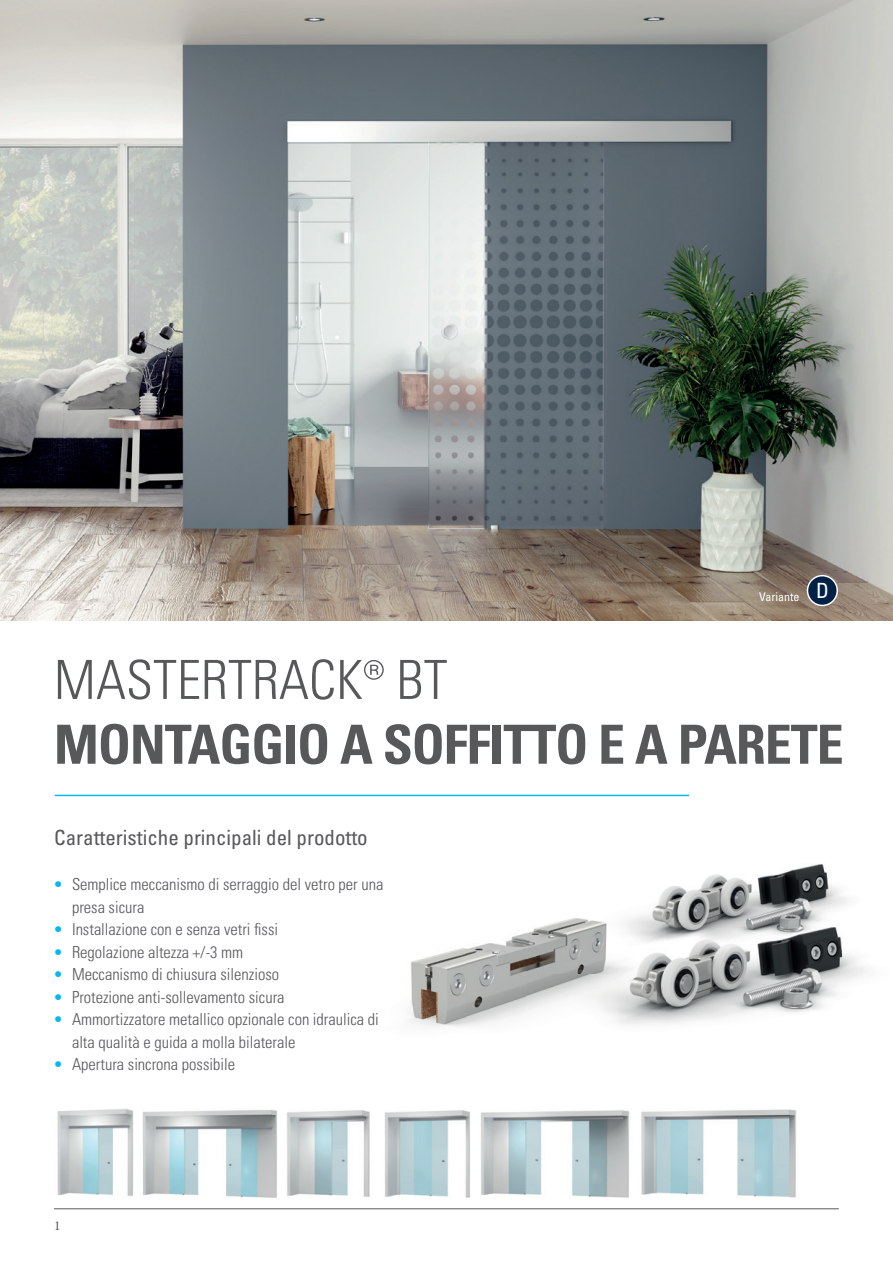
<style>
.page{position:relative;width:893px;height:1263px;background:#fff}
.page>*{position:absolute;margin:0;border:0;box-sizing:border-box;transform-origin:0 0}
.t1{font:54px "Univers LTCYR 67 Bold Cond";letter-spacing:-.02em;color:#57585a}
.t2{font:54px "Univers LTCYR 47 Light Cond";color:#57585a}
.t3{font:condensed 21px "Univers LTCYR 57";color:#57585a}
.t4{font:condensed 21px "Univers LTCYR 57";color:#fff}
.t5{font:16.5px/22.5px "Univers LTCYR 47 Light Cond";color:#57585a}
.t6{font:13.5px "Minion Pro";color:#57585a}
.t7{font:condensed 12px "Univers LTCYR 57";color:#fff}
.s1{color:#00baf1}
</style>
<div class="page">
<hr style="left:54px;top:1208px;width:785px;height:1px;background:#57585a">
<img style="left:0;top:0;width:893px;height:621px">
<img style="left:57px;top:1109px;width:77px;height:88px">
<img style="left:142px;top:1109px;width:135px;height:89px">
<img style="left:641px;top:1109px;width:155px;height:89px">
<img style="left:384px;top:1110px;width:86px;height:88px">
<img style="left:480px;top:1110px;width:150px;height:88px">
<img style="left:287px;top:1110px;width:83px;height:87px">
<img style="left:665px;top:864px;width:202px;height:160px">
<img style="left:410px;top:933px;width:116px;height:46px">
<img style="left:409px;top:979px;width:117px;height:48px">
<img style="left:526px;top:890px;width:139px;height:135px">
<div style="left:807px;top:576px;width:30px;height:29px;background:#002146;border-radius:50%"></div>
<div style="left:807px;top:575px;width:31px;height:31px;border:2px solid #fff;border-radius:50%"></div>
<hr style="left:55px;top:795px;width:634px;height:1px;background:#00baf1">
<p class="t7" style="left:759px;top:589px;width:42px">Variante</p>
<p class="t4" style="left:816px;top:577px;width:14px">D</p>
<h1 class="t2" style="left:54px;top:643px;width:395px">MASTERTRACK® BT</h1>
<h1 class="t1" style="left:54px;top:711px;width:791px">MONTAGGIO A SOFFITTO E A PARETE</h1>
<p class="t3" style="left:54px;top:824px;width:315px">Caratteristiche principali del prodotto</p>
<p class="t5" style="left:72px;top:872px;width:313px;text-indent:-18px"><span class="s1">•</span> Semplice meccanismo di serraggio del vetro per una presa sicura</p>
<p class="t5" style="left:54px;top:917px;width:226px"><span class="s1">•</span> Installazione con e senza vetri fissi</p>
<p class="t5" style="left:54px;top:940px;width:191px"><span class="s1">•</span> Regolazione altezza +/-3 mm</p>
<p class="t5" style="left:54px;top:962px;width:227px"><span class="s1">•</span> Meccanismo di chiusura silenzioso</p>
<p class="t5" style="left:54px;top:985px;width:232px"><span class="s1">•</span> Protezione anti-sollevamento sicura</p>
<p class="t5" style="left:72px;top:1007px;width:308px;text-indent:-18px"><span class="s1">•</span> Ammortizzatore metallico opzionale con idraulica di alta qualità e guida a molla bilaterale</p>
<p class="t5" style="left:54px;top:1052px;width:183px"><span class="s1">•</span> Apertura sincrona possibile</p>
<p class="t6" style="left:54px;top:1217px;width:8px">1</p>
</div>
